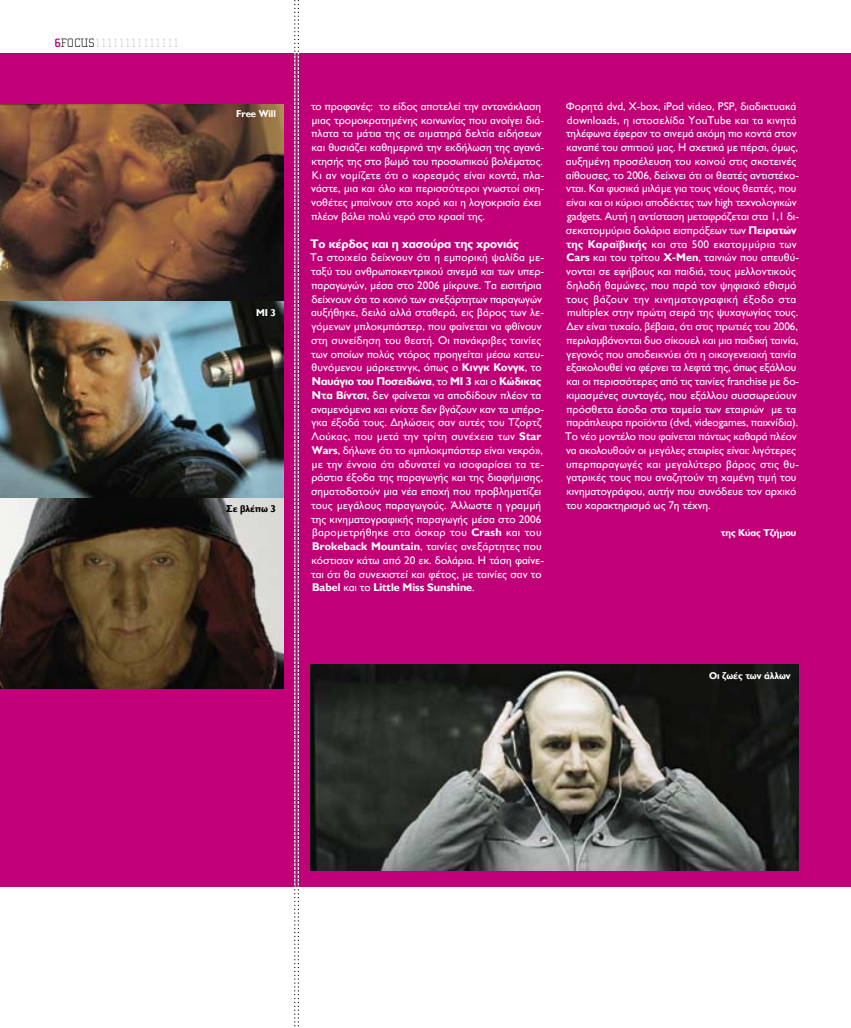
<style>
.page{position:relative;width:851px;height:1028px;background:#fff}
.page>*{position:absolute;margin:0;border:0;box-sizing:border-box;transform-origin:0 0}
.t1{font:700 12.5px "Jeckyl TT";letter-spacing:-.005em;color:#fff}
.t2{font:100 12.5px "Cholla TT Slab";letter-spacing:-.005em;color:#cbcbcb}
.t3{font:11.25px/13.8px "Jeckyl TT";color:#fff}
.t4{font:700 10px "Jeckyl TT";letter-spacing:-.005em;color:#fff}
.t5{font:700 10px "Jeckyl TT";letter-spacing:-.005em;color:#000}
.s1{color:#000}
.s2{font-weight:700}
</style>
<div class="page">
<div style="left:0;top:53px;width:850px;height:833px;background:#c10077"></div>
<svg style="left:294px;top:0;width:5px;height:1027px"></svg>
<img style="left:0;top:104px;width:283px;height:584px">
<img style="left:310px;top:664px;width:488px;height:206px">
<p class="t2" style="left:61px;top:36px;width:120px"><span class="s1">FOCUS</span>11111111111111</p>
<p class="t4" style="left:236px;top:107px;width:41px">Free Will</p>
<p class="t4" style="left:256px;top:306px;width:21px">MI 3</p>
<p class="t5" style="left:226px;top:502px;width:51px">Σε βλέπω 3</p>
<p class="t3" style="left:311px;top:99px;width:234px">το προφανές: το είδος αποτελεί την αντανάκλαση μιας τρομοκρατημένης κοινωνίας που ανοίγει διά&shy;πλατα τα μάτια της σε αιματηρά δελτία ειδήσεων και θυσιάζει καθημερινά την εκδήλωση της αγανά&shy;κτησής της στο βωμό του προσωπικού βολέματος.<br>Κι αν νομίζετε ότι ο κορεσμός είναι κοντά, πλα&shy;νάστε, μια και όλο και περισσότεροι γνωστοί σκη&shy;νοθέτες μπαίνουν στο χορό και η λογοκρισία έχει πλέον βάλει πολύ νερό στο κρασί της.</p>
<p class="t1" style="left:310px;top:236px;width:210px">Το κέρδος και η χασούρα της χρονιάς</p>
<p class="t3" style="left:310px;top:251px;width:235px">Τα στοιχεία δείχνουν ότι η εμπορική ψαλίδα με&shy;ταξύ του ανθρωποκεντρικού σινεμά και των υπερ&shy;παραγωγών, μέσα στο 2006 μίκρυνε. Τα εισιτήρια δείχνουν ότι το κοινό των ανεξάρτητων παραγωγών αυξήθηκε, δειλά αλλά σταθερά, εις βάρος των λε&shy;γόμενων μπλοκμπάστερ, που φαίνεται να φθίνουν στη συνείδηση του θεατή. Οι πανάκριβες ταινίες των οποίων πολύς ντόρος προηγείται μέσω κατευ&shy;θυνόμενου μάρκετινγκ, όπως ο <span class="s2">Κινγκ Κονγκ</span>, το <span class="s2">Ναυάγιο του Ποσειδώνα</span>, το <span class="s2">ΜΙ 3</span> και ο <span class="s2">Κώδικας Ντα Βίντσι</span>, δεν φαίνεται να αποδίδουν πλέον τα αναμενόμενα και ενίοτε δεν βγάζουν καν τα υπέρο&shy;γκα έξοδά τους. Δηλώσεις σαν αυτές του Τζορτζ Λούκας, που μετά την τρίτη συνέχεια των <span class="s2">Star Wars</span>, δήλωνε ότι το «μπλοκμπάστερ είναι νεκρό», με την έννοια ότι αδυνατεί να ισοφαρίσει τα τε&shy;ράστια έξοδα της παραγωγής και της διαφήμισης, σηματοδοτούν μια νέα εποχή που προβληματίζει τους μεγάλους παραγωγούς. Άλλωστε η γραμμή της κινηματογραφικής παραγωγής μέσα στο 2006 βαρομετρήθηκε στα όσκαρ του <span class="s2">Crash</span> και του <span class="s2">Brokeback Mountain</span>, ταινίες ανεξάρτητες που κόστισαν κάτω από 20 εκ. δολάρια. Η τάση φαίνε&shy;ται ότι θα συνεχιστεί και φέτος, με ταινίες σαν το <span class="s2">Babel</span> και το <span class="s2">Little Miss Sunshine</span>.</p>
<p class="t3" style="left:565px;top:99px;width:235px">Φορητά dvd, X-box, iPod video, PSP, διαδικτυακά downloads, η ιστοσελίδα YouTube και τα κινητά τηλέφωνα έφεραν το σινεμά ακόμη πιο κοντά στον καναπέ του σπιτιού μας. Η σχετικά με πέρσι, όμως, αυξημένη προσέλευση του κοινού στις σκοτεινές αίθουσες, το 2006, δείχνει ότι οι θεατές αντιστέκο&shy;νται. Και φυσικά μιλάμε για τους νέους θεατές, που είναι και οι κύριοι αποδέκτες των high τεχνολογικών gadgets. Αυτή η αντίσταση μεταφράζεται στα 1,1 δι&shy;σεκατομμύρια δολάρια εισπράξεων των <span class="s2">Πειρατών της Καραϊβικής</span> και στα 500 εκατομμύρια των <span class="s2">Cars</span> και του τρίτου <span class="s2">X-Men</span>, ταινιών που απευθύ&shy;νονται σε εφήβους και παιδιά, τους μελλοντικούς δηλαδή θαμώνες, που παρά τον ψηφιακό εθισμό τους βάζουν την κινηματογραφική έξοδο στα multiplex στην πρώτη σειρά της ψυχαγωγίας τους.<br>Δεν είναι τυχαίο, βέβαια, ότι στις πρωτιές του 2006, περιλαμβάνονται δυο σίκουελ και μια παιδική ταινία, γεγονός που αποδεικνύει ότι η οικογενειακή ταινία εξακολουθεί να φέρνει τα λεφτά της, όπως εξάλλου και οι περισσότερες από τις ταινίες franchise με δο&shy;κιμασμένες συνταγές, που εξάλλου συσσωρεύουν πρόσθετα έσοδα στα ταμεία των εταιριών με τα παράπλευρα προϊόντα (dvd, videogames, παιχνίδια).<br>Το νέο μοντέλο που φαίνεται πάντως καθαρά πλέον να ακολουθούν οι μεγάλες εταιρίες είναι: λιγότερες υπερπαραγωγές και μεγαλύτερο βάρος στις θυ&shy;γατρικές τους που αναζητούν τη χαμένη τιμή του κινηματογράφου, αυτήν που συνόδευε τον αρχικό του χαρακτηρισμό ως 7η τέχνη.</p>
<p class="t4" style="left:720px;top:527px;width:77px">της Κύας Τζήμου</p>
<p class="t4" style="left:709px;top:670px;width:83px">Οι ζωές των άλλων</p>
</div>
